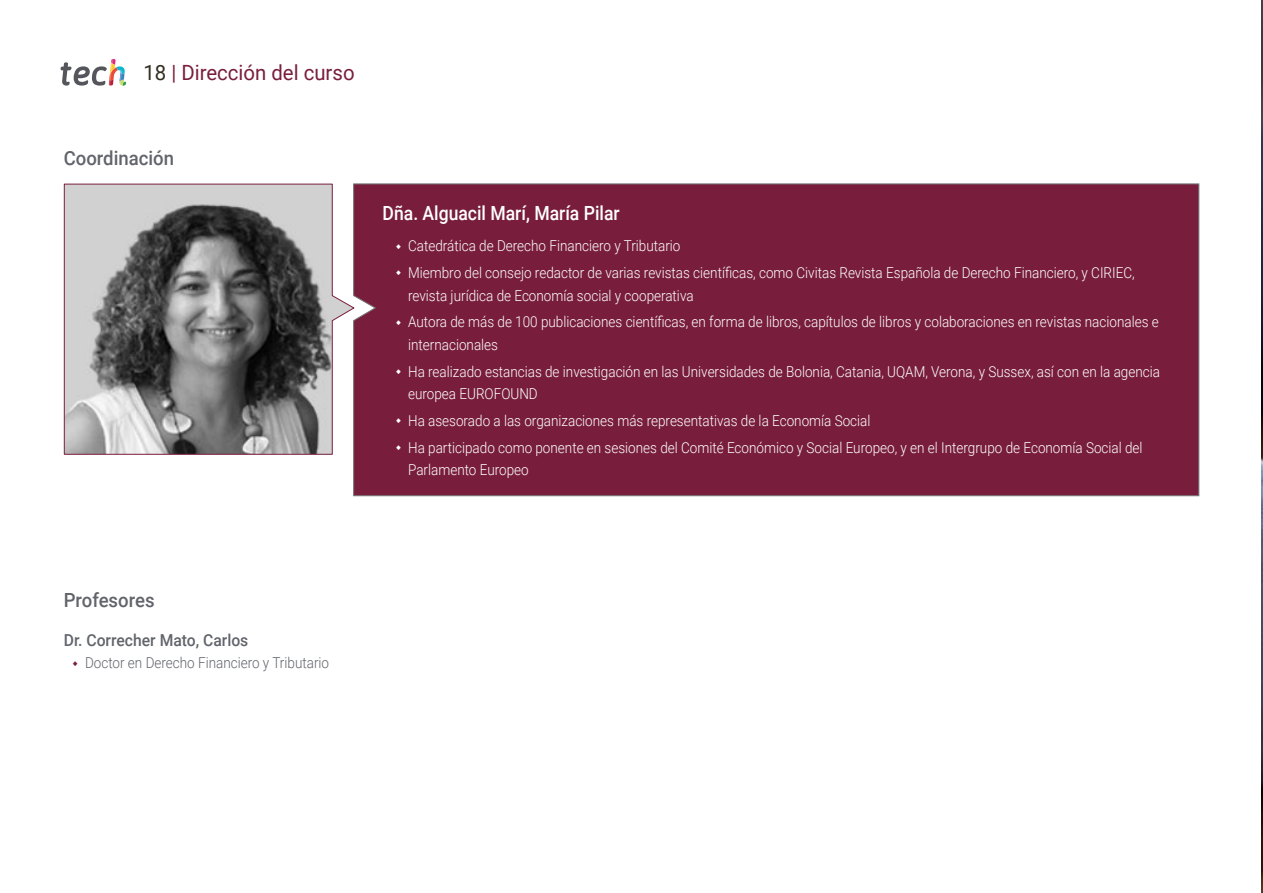
<style>
.page{position:relative;width:1263px;height:893px;background:#fff}
.page>*{position:absolute;margin:0;border:0;box-sizing:border-box;transform-origin:0 0}
.t1{font:21px "Roboto";color:#791e3c}
.t2{font:500 19.5px "Roboto";color:#fff;scale:.9 1}
.t3{font:500 19.5px "Roboto";color:#61646a;scale:.95 1}
.t4{font:500 16.5px "Roboto";color:#61646a;scale:.95 1}
.t5{font:300 15px/26.7px "Roboto";color:#fff;scale:.9 1}
.t6{font:300 15px "Roboto";color:#61646a;scale:.9 1}
.s1{color:#312e20}
</style>
<div class="page">
<svg style="left:61px;top:59px;width:65px;height:27px"></svg>
<div style="left:353px;top:184px;width:846px;height:312px;background:#781e3c"></div>
<svg style="left:64px;top:184px;width:291px;height:271px;background:#8e8c8d"></svg>
<img style="left:1262px;top:0;width:1px;height:893px">
<svg style="left:396px;top:244px;width:5px;height:5px"></svg>
<svg style="left:396px;top:271px;width:5px;height:5px"></svg>
<svg style="left:396px;top:320px;width:5px;height:5px"></svg>
<svg style="left:396px;top:369px;width:5px;height:5px"></svg>
<svg style="left:396px;top:418px;width:5px;height:5px"></svg>
<svg style="left:396px;top:445px;width:5px;height:5px"></svg>
<h1 class="t1" style="left:144px;top:57px;width:213px"><span class="s1">18</span> | Dirección del curso</h1>
<h2 class="t3" style="left:64px;top:144px;width:118px">Coordinación</h2>
<h2 class="t2" style="left:383px;top:199px;width:265px">Dña. Alguacil Marí, María Pilar</h2>
<p class="t5" style="left:408px;top:232px;width:809px">Catedrática de Derecho Financiero y Tributario<br>Miembro del consejo redactor de varias revistas científicas, como Civitas Revista Española de Derecho Financiero, y CIRIEC,</p>
<p class="t5" style="left:408px;top:281px;width:836px">revista jurídica de Economía social y cooperativa<br>Autora de más de 100 publicaciones científicas, en forma de libros, capítulos de libros y colaboraciones en revistas nacionales e</p>
<p class="t5" style="left:408px;top:331px;width:837px">internacionales<br>Ha realizado estancias de investigación en las Universidades de Bolonia, Catania, UQAM, Verona, y Sussex, así con en la agencia</p>
<p class="t5" style="left:408px;top:380px;width:817px">europea EUROFOUND<br>Ha asesorado a las organizaciones más representativas de la Economía Social<br>Ha participado como ponente en sesiones del Comité Económico y Social Europeo, y en el Intergrupo de Economía Social del</p>
<p class="t5" style="left:408px;top:456px;width:136px">Parlamento Europeo</p>
<h2 class="t3" style="left:64px;top:586px;width:97px">Profesores</h2>
<p class="t4" style="left:64px;top:629px;width:196px">Dr. Correcher Mato, Carlos</p>
<p class="t6" style="left:85px;top:652px;width:273px">Doctor en Derecho Financiero y Tributario</p>
</div>
